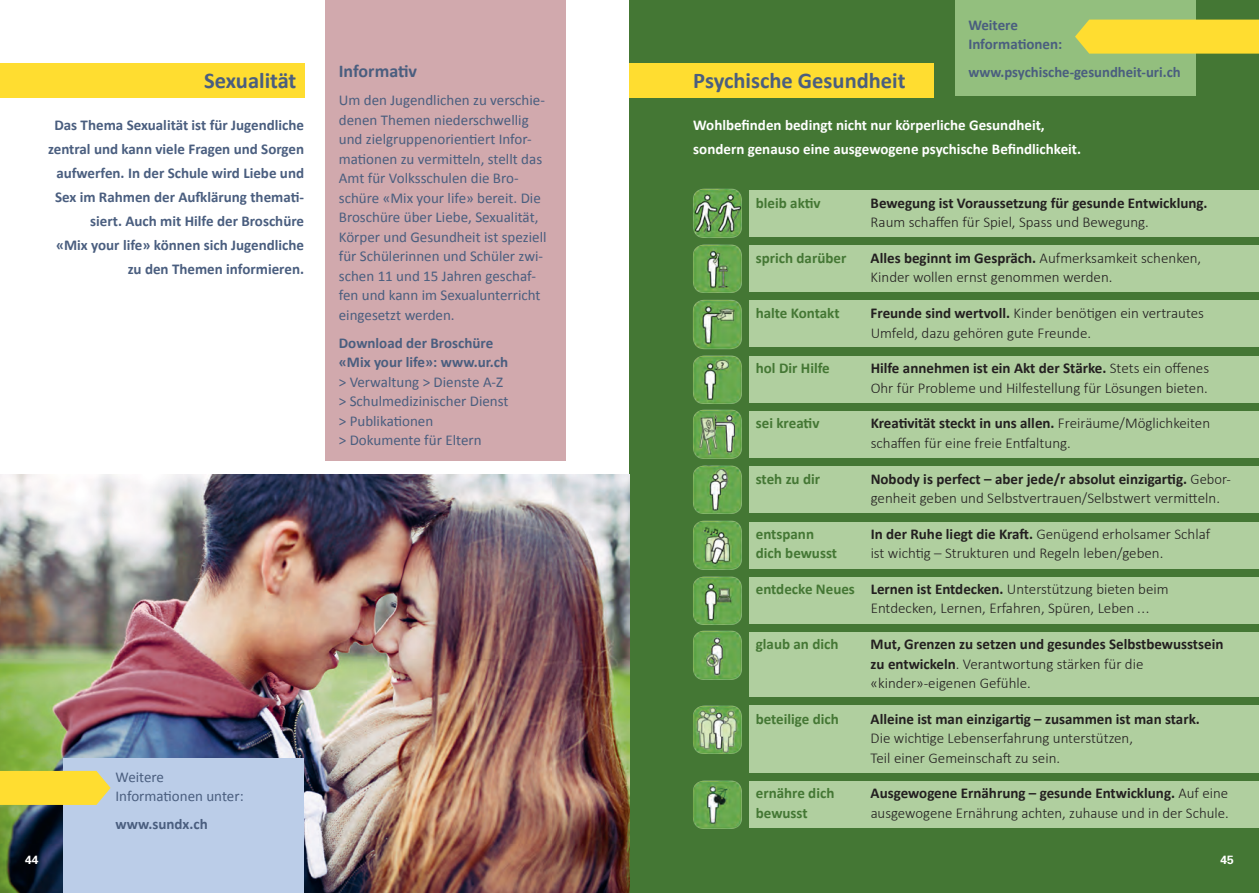
<style>
.page{position:relative;width:1259px;height:893px;background:#fff}
.page>*{position:absolute;margin:0;border:0;box-sizing:border-box;transform-origin:0 0}
.t1{font:700 22.5px "Calibri";color:#4a5e7f}
.t2{font:700 18px "Calibri";color:#4a5e7f}
.t3{font:300 15px/19.5px "Calibri";color:#231f20}
.t4{font:15px/19.5px "Calibri";color:#4a5e7f}
.t5{font:700 15px/24px "Calibri";color:#4a5e7f}
.t6{font:700 15px/19.5px "Calibri";color:#231f20}
.t7{font:700 15px "Calibri";color:#447734}
.t8{font:700 15px/24px "Calibri";color:#fff}
.t9{font:700 12px "Univers";color:#fff}
.s1{font-weight:700}
.s2{font-weight:700;color:#447734}
.s3{font-weight:300}
</style>
<div class="page">
<div style="left:629px;top:0;width:630px;height:893px;background:#447734"></div>
<img style="left:0;top:475px;width:629px;height:418px">
<div style="left:0;top:64px;width:304px;height:34px;background:#ffdd30"></div>
<div style="left:325px;top:0;width:241px;height:460px;background:#d1a9ad"></div>
<div style="left:64px;top:758px;width:240px;height:135px;background:#bbcde8"></div>
<svg style="left:0;top:771px;width:111px;height:34px;background:#fadb3c"></svg>
<div style="left:629px;top:64px;width:304px;height:34px;background:#ffdd30"></div>
<div style="left:955px;top:0;width:240px;height:96px;background:#93bf7e"></div>
<div style="left:1075px;top:20px;width:184px;height:34px;background:#ffdd30"></div>
<div style="left:749px;top:190px;width:510px;height:47px;background:#b0cf9f"></div>
<div style="left:749px;top:245px;width:510px;height:47px;background:#b0cf9f"></div>
<div style="left:749px;top:301px;width:510px;height:46px;background:#b0cf9f"></div>
<div style="left:749px;top:356px;width:510px;height:47px;background:#b0cf9f"></div>
<div style="left:749px;top:411px;width:510px;height:47px;background:#b0cf9f"></div>
<div style="left:749px;top:466px;width:510px;height:47px;background:#b0cf9f"></div>
<div style="left:749px;top:522px;width:510px;height:46px;background:#b0cf9f"></div>
<div style="left:749px;top:577px;width:510px;height:47px;background:#b0cf9f"></div>
<div style="left:749px;top:632px;width:510px;height:65px;background:#b0cf9f"></div>
<div style="left:749px;top:706px;width:510px;height:67px;background:#b0cf9f"></div>
<div style="left:749px;top:781px;width:510px;height:47px;background:#b0cf9f"></div>
<img style="left:693px;top:188px;width:49px;height:50px">
<img style="left:693px;top:244px;width:49px;height:49px">
<img style="left:693px;top:299px;width:49px;height:51px">
<img style="left:693px;top:355px;width:49px;height:104px">
<img style="left:693px;top:465px;width:49px;height:49px">
<img style="left:693px;top:520px;width:49px;height:50px">
<img style="left:693px;top:576px;width:49px;height:104px">
<img style="left:693px;top:705px;width:49px;height:49px">
<img style="left:693px;top:780px;width:49px;height:49px">
<h1 class="t1" style="left:204px;top:66px;width:94px">Sexualität</h1>
<p class="t5" style="left:48px;top:113px;width:257px;text-align:right">Das Thema Sexualität ist für Jugendliche zentral und kann viele Fragen und Sorgen aufwerfen. In der Schule wird Liebe und Sex im Rahmen der Aufklärung themati&shy;siert. Auch mit Hilfe der Broschüre<br>«Mix your life» können sich Jugendliche zu den Themen informieren.</p>
<p class="t2" style="left:339px;top:60px;width:80px">Informativ</p>
<p class="t4" style="left:339px;top:91px;width:209px">Um den Jugendlichen zu verschie&shy;denen Themen niederschwellig und zielgruppenorientiert Infor&shy;mationen zu vermitteln, stellt das<br>Amt für Volksschulen die Bro&shy;schüre «Mix your life» bereit. Die<br>Broschüre über Liebe, Sexualität,<br>Körper und Gesundheit ist speziell für Schülerinnen und Schüler zwi&shy;schen 11 und 15 Jahren geschaf&shy;fen und kann im Sexualunterricht eingesetzt werden.</p>
<p class="t5" style="left:339px;top:333px;width:171px;line-height:19.5px">Download der Broschüre «Mix your life»: www.ur.ch</p>
<p class="t4" style="left:339px;top:372px;width:171px">&gt; Verwaltung &gt; Dienste A-Z &gt; Schulmedizinischer Dienst &gt; Publikationen<br>&gt; Dokumente für Eltern</p>
<p class="t4" style="left:116px;top:767px;width:130px">Weitere<br>Informationen unter:</p>
<p class="t5" style="left:116px;top:812px;width:94px">www.sundx.ch</p>
<p class="t5" style="left:968px;top:15px;width:95px;line-height:19.5px">Weitere<br>Informationen:</p>
<p class="t5" style="left:968px;top:60px;width:214px">www.psychische-gesundheit-uri.ch</p>
<h1 class="t1" style="left:693px;top:66px;width:214px">Psychische Gesundheit</h1>
<p class="t8" style="left:693px;top:113px;width:389px">Wohlbefinden bedingt nicht nur körperliche Gesundheit, sondern genauso eine ausgewogene psychische Befindlichkeit.</p>
<p class="t7" style="left:756px;top:193px;width:66px">bleib aktiv</p>
<p class="t6" style="left:870px;top:193px;width:338px">Bewegung ist Voraussetzung für gesunde Entwicklung.</p>
<p class="t3" style="left:870px;top:212px;width:280px">Raum schaffen für Spiel, Spass und Bewegung.</p>
<p class="t7" style="left:756px;top:248px;width:92px">sprich darüber</p>
<p class="t3" style="left:870px;top:248px;width:332px"><span class="s1">Alles beginnt im Gespräch.</span> Aufmerksamkeit schenken,<br>Kinder wollen ernst genommen werden.</p>
<p class="t7" style="left:756px;top:304px;width:85px">halte Kontakt</p>
<p class="t3" style="left:870px;top:303px;width:335px"><span class="s1">Freunde sind wertvoll.</span> Kinder benötigen ein vertrautes<br>Umfeld, dazu gehören gute Freunde.</p>
<p class="t7" style="left:756px;top:359px;width:75px">hol Dir Hilfe</p>
<p class="t3" style="left:870px;top:358px;width:340px"><span class="s1">Hilfe annehmen ist ein Akt der Stärke.</span> Stets ein offenes<br>Ohr für Probleme und Hilfestellung für Lösungen bieten.</p>
<p class="t7" style="left:756px;top:414px;width:65px">sei kreativ</p>
<p class="t3" style="left:870px;top:413px;width:341px"><span class="s1">Kreativität steckt in uns allen.</span> Freiräume/Möglichkeiten schaffen für eine freie Entfaltung.</p>
<p class="t7" style="left:756px;top:469px;width:66px">steh zu dir</p>
<p class="t3" style="left:870px;top:468px;width:362px"><span class="s1">Nobody is perfect – aber jede/r absolut einzigartig.</span> Gebor&shy;genheit geben und Selbstvertrauen/Selbstwert vermitteln.</p>
<p class="t7" style="left:756px;top:524px;width:60px">entspann</p>
<p class="t3" style="left:870px;top:523px;width:341px"><span class="s1">In der Ruhe liegt die Kraft.</span> Genügend erholsamer Schlaf</p>
<p class="t7" style="left:756px;top:544px;width:83px">dich bewusst</p>
<p class="t3" style="left:870px;top:543px;width:294px">ist wichtig – Strukturen und Regeln leben/geben.</p>
<p class="t3" style="left:870px;top:578px;width:299px;text-indent:-115px"><span class="s2">entdecke Neues</span> <span class="s1">Lernen ist Entdecken.</span> Unterstützung bieten beim<br>Entdecken, Lernen, Erfahren, Spüren, Leben ...</p>
<p class="t7" style="left:756px;top:635px;width:84px">glaub an dich</p>
<p class="t6" style="left:870px;top:634px;width:354px">Mut, Grenzen zu setzen und gesundes Selbstbewusstsein zu entwickeln<span class="s3">. Verantwortung stärken für die «kinder»-eigenen Gefühle.</span></p>
<p class="t7" style="left:756px;top:709px;width:85px">beteilige dich</p>
<p class="t6" style="left:870px;top:709px;width:331px">Alleine ist man einzigartig – zusammen ist man stark.</p>
<p class="t3" style="left:870px;top:728px;width:264px">Die wichtige Lebenserfahrung unterstützen,<br>Teil einer Gemeinschaft zu sein.</p>
<p class="t7" style="left:756px;top:784px;width:80px">ernähre dich</p>
<p class="t6" style="left:870px;top:784px;width:359px">Ausgewogene Ernährung – gesunde Entwicklung. <span class="s3">Auf eine</span></p>
<p class="t7" style="left:756px;top:803px;width:53px">bewusst</p>
<p class="t3" style="left:870px;top:802px;width:359px">ausgewogene Ernährung achten, zuhause und in der Schule.</p>
<p class="t9" style="left:25px;top:852px;width:15px">44</p>
<p class="t9" style="left:1220px;top:852px;width:15px">45</p>
</div>
